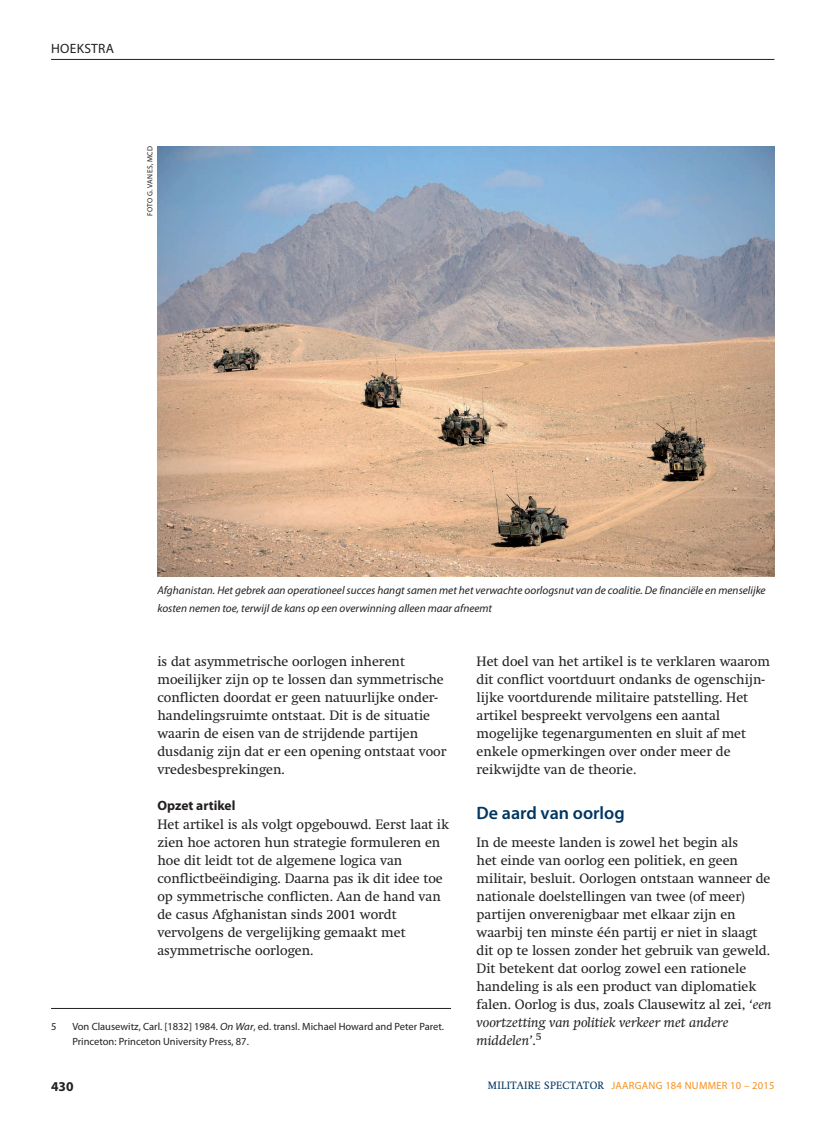
<style>
.page{position:relative;width:817px;height:1136px;background:#fff}
.page>*{position:absolute;margin:0;border:0;box-sizing:border-box;transform-origin:0 0}
.t1{font:600 18px "Myriad Pro";color:#003562}
.t2{font:13.5px/18px "Swift";color:#231f20}
.t3{font:700 13.5px "Myriad Pro";color:#231f20}
.t4{font:13.5px "Myriad Pro";letter-spacing:.02em;color:#231f20}
.t5{font:italic 11.25px/18px "Myriad Pro";color:#231f20}
.t6{font:10.5px/15px "Myriad Pro";color:#231f20}
.t7{font:10.5px "Myriad Pro";letter-spacing:.025em;color:#f68f1e}
.t8{font:7.5px "Myriad Pro";letter-spacing:.02em;color:#231f20}
.s1{font-style:italic}
.s2{font-family:"Swift";color:#003562}
</style>
<div class="page">
<hr style="left:51px;top:59px;width:723px;height:1px;background:#231f20">
<img style="left:157px;top:147px;width:617px;height:429px">
<hr style="left:51px;top:1008px;width:400px;height:1px;background:#231f20">
<p class="t4" style="left:51px;top:41px;width:56px">Hoekstra</p>
<p class="t8" style="left:146px;top:215px;width:71px;rotate:-90deg">FOTO G. VAN ES, MCD</p>
<p class="t5" style="left:157px;top:581px;width:609px">Afghanistan. Het gebrek aan operationeel succes hangt samen met het verwachte oorlogsnut van de coalitie. De financiële en menselijke kosten nemen toe, terwijl de kans op een overwinning alleen maar afneemt</p>
<p class="t2" style="left:157px;top:652px;width:290px">is dat asymmetrische oorlogen inherent moeilijker zijn op te lossen dan symmetrische conflicten doordat er geen natuurlijke onder&shy;handelingsruimte ontstaat. Dit is de situatie waarin de eisen van de strijdende partijen dusdanig zijn dat er een opening ontstaat voor vredesbesprekingen.</p>
<p class="t3" style="left:157px;top:798px;width:79px">Opzet artikel</p>
<p class="t2" style="left:157px;top:814px;width:293px">Het artikel is als volgt opgebouwd. Eerst laat ik zien hoe actoren hun strategie formuleren en hoe dit leidt tot de algemene logica van conflictbeëindiging. Daarna pas ik dit idee toe op symmetrische conflicten. Aan de hand van de casus Afghanistan sinds 2001 wordt vervolgens de vergelijking gemaakt met asymmetrische oorlogen.</p>
<p class="t6" style="left:51px;top:1019px;width:7px">5</p>
<p class="t6" style="left:72px;top:1019px;width:373px">Von Clausewitz, Carl. [1832] 1984. <span class="s1">On War</span>, ed. transl. Michael Howard and Peter Paret.<br>Princeton: Princeton University Press, 87.</p>
<p class="t2" style="left:476px;top:652px;width:295px">Het doel van het artikel is te verklaren waarom dit conflict voortduurt ondanks de ogenschijn&shy;lijke voortdurende militaire patstelling. Het artikel bespreekt vervolgens een aantal mogelijke tegenargumenten en sluit af met enkele opmerkingen over onder meer de reikwijdte van de theorie.</p>
<h1 class="t1" style="left:476px;top:803px;width:150px">De aard van oorlog</h1>
<p class="t2" style="left:476px;top:832px;width:296px">In de meeste landen is zowel het begin als<br>het einde van oorlog een politiek, en geen militair, besluit. Oorlogen ontstaan wanneer de nationale doelstellingen van twee (of meer) partijen onverenigbaar met elkaar zijn en waarbij ten minste één partij er niet in slaagt dit op te lossen zonder het gebruik van geweld.<br>Dit betekent dat oorlog zowel een rationele handeling is als een product van diplomatiek falen. Oorlog is dus, zoals Clausewitz al zei, <span class="s1">‘een voortzetting van politiek verkeer met andere middelen’</span>.<sup>5</sup></p>
<p class="t3" style="left:51px;top:1078px;width:24px">430</p>
<p class="t7" style="left:488px;top:1079px;width:288px"><span class="s2">MILITAIRE SPECTATOR</span> JAARGANG 184 NUMMER 10 – 2015</p>
</div>
